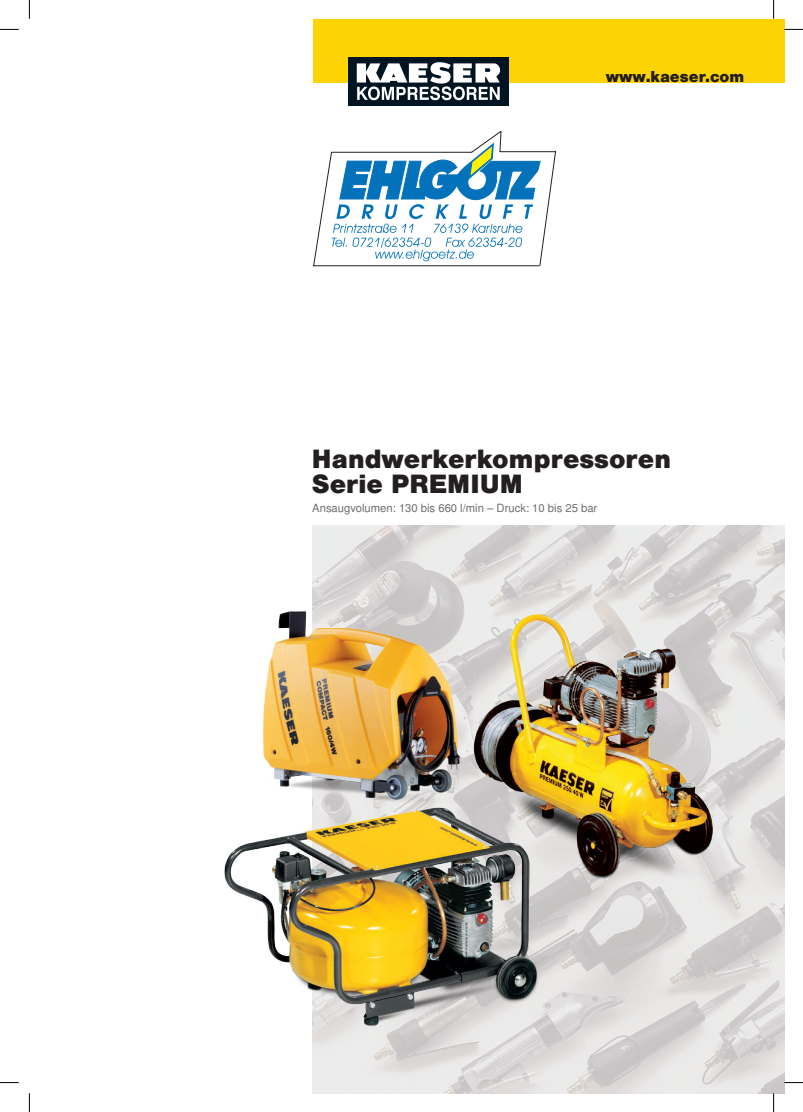
<style>
.page{position:relative;width:803px;height:1112px;background:#fff}
.page>*{position:absolute;margin:0;border:0;box-sizing:border-box;transform-origin:0 0}
.t1{font:900 25px/25px "Nimbus San L";color:#231f20}
.t2{font:900 15px "Nimbus San L";color:#231f20}
.t3{font:11.25px "Nimbus San L";color:#6c6d70}
</style>
<div class="page">
<svg style="left:313px;top:131px;width:243px;height:135px"></svg>
<img style="left:313px;top:525px;width:471px;height:567px">
<img style="left:263px;top:564px;width:281px;height:213px">
<img style="left:224px;top:777px;width:351px;height:257px">
<img style="left:442px;top:593px;width:331px;height:314px">
<div style="left:313px;top:19px;width:471px;height:64px;background:#fed304"></div>
<div style="left:348px;top:57px;width:160px;height:48px;background:#001422"></div>
<svg style="left:357px;top:62px;width:143px;height:38px"></svg>
<svg style="left:0;top:29px;width:19px;height:1px"></svg>
<svg style="left:784px;top:29px;width:19px;height:1px"></svg>
<svg style="left:0;top:1082px;width:19px;height:1px"></svg>
<svg style="left:784px;top:1081px;width:19px;height:2px"></svg>
<svg style="left:29px;top:0;width:1px;height:19px"></svg>
<svg style="left:29px;top:1093px;width:1px;height:18px"></svg>
<svg style="left:773px;top:0;width:1px;height:19px"></svg>
<svg style="left:773px;top:1092px;width:1px;height:19px"></svg>
<h2 class="t2" style="left:606px;top:67px;width:140px">www.kaeser.com</h2>
<h1 class="t1" style="left:312px;top:446px;width:361px">Handwerkerkompressoren<br>Serie PREMIUM</h1>
<p class="t3" style="left:312px;top:500px;width:287px">Ansaugvolumen: 130 bis 660 l/min – Druck: 10 bis 25 bar</p>
</div>
